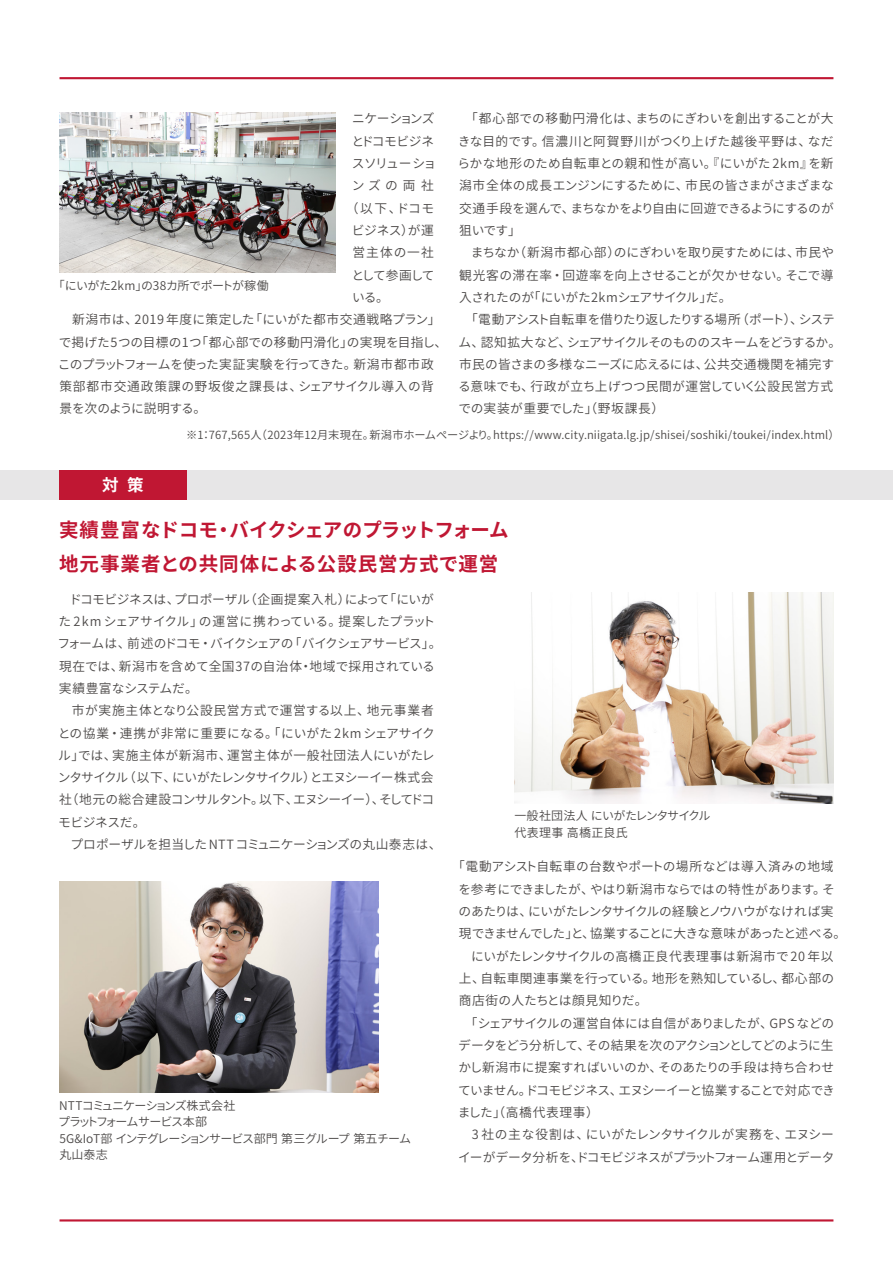
<style>
.page{position:relative;width:893px;height:1263px;background:#fff}
.page>*{position:absolute;margin:0;border:0;box-sizing:border-box;transform-origin:0 0}
.t1{font:700 19.5px/34.2px "Source Han Sans JP";letter-spacing:.01em;color:#c01733}
.t2{font:700 16.5px "Source Han Sans JP";color:#fff}
.t3{font:12.75px/22.4px "Source Han Sans JP";letter-spacing:-.02em;color:#4c4948;text-align:justify}
.t4{font:12.75px "Source Han Sans JP";letter-spacing:.03em;color:#4c4948}
.t5{font:12.75px "Source Han Sans JP";letter-spacing:.02em;color:#4c4948}
.t6{font:12.75px "Source Han Sans JP";letter-spacing:.025em;color:#4c4948}
.t7{font:12.75px "Source Han Sans JP";letter-spacing:.015em;color:#4c4948}
.t8{font:12.75px "Source Han Sans JP";letter-spacing:-.05em;color:#4c4948}
.t9{font:12.75px "Source Han Sans JP";letter-spacing:-.08em;color:#4c4948}
.t10{font:12.75px "Source Han Sans JP";letter-spacing:-.04em;color:#4c4948}
.t11{font:12.75px "Source Han Sans JP";letter-spacing:-.065em;color:#4c4948}
.t12{font:12.75px "Source Han Sans JP";letter-spacing:-.075em;color:#4c4948}
.t13{font:12.75px "Source Han Sans JP";letter-spacing:-.055em;color:#4c4948}
.t14{font:12.75px "Source Han Sans JP";letter-spacing:-.045em;color:#4c4948}
.t15{font:12.75px "Source Han Sans JP";letter-spacing:.005em;color:#4c4948}
.t16{font:12.75px "Source Han Sans JP";letter-spacing:.06em;color:#4c4948}
.t17{font:12.75px "Source Han Sans JP";letter-spacing:.035em;color:#4c4948}
.t18{font:12.75px "Source Han Sans JP";letter-spacing:.05em;color:#4c4948}
.t19{font:12.75px "Source Han Sans JP";letter-spacing:-.105em;color:#4c4948}
.t20{font:12px/16.5px "Source Han Sans JP";letter-spacing:-.07em;color:#4c4948}
.t21{font:12px/16.5px "Source Han Sans JP";letter-spacing:.01em;color:#4c4948}
.t22{font:12px "Source Han Sans JP";letter-spacing:-.02em;color:#4c4948}
.t23{font:11.25px "Source Han Sans JP";letter-spacing:.015em;color:#4c4948}
</style>
<div class="page">
<img style="left:60px;top:113px;width:276px;height:160px">
<img style="left:514px;top:592px;width:319px;height:211px">
<div style="left:0;top:470px;width:893px;height:30px;background:#e7e6e7"></div>
<div style="left:59px;top:470px;width:128px;height:30px;background:#c01733"></div>
<hr style="left:60px;top:1219px;width:773px;height:2px;background:#c01733">
<hr style="left:60px;top:77px;width:773px;height:2px;background:#c01733">
<img style="left:60px;top:882px;width:318px;height:211px">
<p class="t8" style="left:352px;top:111px;width:84px">ニケーションズ</p>
<p class="t10" style="left:352px;top:134px;width:84px">とドコモビジネ</p>
<p class="t9" style="left:352px;top:156px;width:86px">スソリューショ</p>
<p class="t3" style="left:352px;top:175px;width:84px">ンズの両社</p>
<p class="t3" style="left:346px;top:197px;width:90px">（以下、ドコモ</p>
<p class="t3" style="left:352px;top:219px;width:84px">ビジネス）が運</p>
<p class="t3" style="left:353px;top:242px;width:83px">営主体の一社</p>
<p class="t19" style="left:352px;top:268px;width:84px">として参画して</p>
<p class="t3" style="left:352px;top:286px;width:38px">いる。</p>
<p class="t4" style="left:72px;top:312px;width:370px">新潟市は、2019 年度に策定した「にいがた都市交通戦略プラン」</p>
<p class="t5" style="left:59px;top:335px;width:390px">で掲げた5つの目標の1つ「都心部での移動円滑化」の実現を目指し、</p>
<p class="t10" style="left:58px;top:357px;width:377px">このプラットフォームを使った実証実験を行ってきた。新潟市都市政</p>
<p class="t16" style="left:59px;top:379px;width:376px">策部都市交通政策課の野坂俊之課長は、シェアサイクル導入の背</p>
<p class="t3" style="left:59px;top:398px;width:148px">景を次のように説明する。</p>
<p class="t22" style="left:53px;top:279px;width:217px">「にいがた2km」の38カ所でポートが稼働</p>
<p class="t3" style="left:457px;top:108px;width:378px;text-indent:7px">「都心部での移動円滑化は、まちのにぎわいを創出することが大きな目的です。信濃川と阿賀野川がつくり上げた越後平野は、なだらかな地形のため自転車との親和性が高い。『にいがた 2km』を新潟市全体の成長エンジンにするために、市民の皆さまがさまざまな交通手段を選んで、まちなかをより自由に回遊できるようにするのが狙いです」</p>
<p class="t3" style="left:471px;top:242px;width:365px">まちなか（新潟市都心部）のにぎわいを取り戻すためには、市民や</p>
<p class="t6" style="left:459px;top:268px;width:376px">観光客の滞在率・回遊率を向上させることが欠かせない。そこで導</p>
<p class="t3" style="left:459px;top:286px;width:274px">入されたのが「にいがた2kmシェアサイクル」だ。</p>
<p class="t9" style="left:465px;top:312px;width:371px">「電動アシスト自転車を借りたり返したりする場所（ポート）、システ</p>
<p class="t8" style="left:458px;top:335px;width:384px">ム、認知拡大など、シェアサイクルそのもののスキームをどうするか。</p>
<p class="t15" style="left:459px;top:357px;width:377px">市民の皆さまの多様なニーズに応えるには、公共交通機関を補完す</p>
<p class="t4" style="left:458px;top:379px;width:377px">る意味でも、行政が立ち上げつつ民間が運営していく公設民営方式</p>
<p class="t17" style="left:458px;top:402px;width:207px">での実装が重要でした」（野坂課長）</p>
<p class="t2" style="left:102px;top:476px;width:43px">対策</p>
<p class="t23" style="left:186px;top:429px;width:655px">※1：767,565人（2023年12月末現在。新潟市ホームページより。https://www.city.niigata.lg.jp/shisei/soshiki/toukei/index.html）</p>
<h1 class="t1" style="left:59px;top:513px;width:451px">実績豊富なドコモ・バイクシェアのプラットフォーム地元事業者との共同体による公設民営方式で運営</h1>
<p class="t3" style="left:58px;top:588px;width:385px;text-align:left;text-indent:12px">ドコモビジネスは、プロポーザル（企画提案入札）によって「にいがた 2km シェアサイクル」の運営に携わっている。提案したプラットフォームは、前述のドコモ・バイクシェアの「バイクシェアサービス」。現在では、新潟市を含めて全国37の自治体・地域で採用されている実績豊富なシステムだ。</p>
<p class="t3" style="left:58px;top:700px;width:379px;text-indent:14px">市が実施主体となり公設民営方式で運営する以上、地元事業者との協業・連携が非常に重要になる。「にいがた 2km シェアサイクル」では、実施主体が新潟市、運営主体が一般社団法人にいがたレンタサイクル（以下、にいがたレンタサイクル）とエヌシーイー株式会社（地元の総合建設コンサルタント。以下、エヌシーイー）、そしてドコモビジネスだ。</p>
<p class="t3" style="left:71px;top:833px;width:372px">プロポーザルを担当した NTTコミュニケーションズの丸山泰志は、</p>
<p class="t20" style="left:58px;top:1097px;width:354px">NTTコミュニケーションズ株式会社<br>プラットフォームサービス本部<br>5G&amp;IoT部 インテグレーションサービス部門 第三グループ 第五チーム丸山泰志</p>
<p class="t21" style="left:514px;top:808px;width:198px">一般社団法人 にいがたレンタサイクル代表理事 高橋正良氏</p>
<p class="t6" style="left:452px;top:859px;width:383px">「電動アシスト自転車の台数やポートの場所などは導入済みの地域</p>
<p class="t3" style="left:458px;top:878px;width:378px">を参考にできましたが、やはり新潟市ならではの特性があります。そ</p>
<p class="t3" style="left:458px;top:900px;width:377px">のあたりは、にいがたレンタサイクルの経験とノウハウがなければ実</p>
<p class="t11" style="left:459px;top:926px;width:389px">現できませんでした」と、協業することに大きな意味があったと述べる。</p>
<p class="t4" style="left:471px;top:949px;width:364px">にいがたレンタサイクルの高橋正良代表理事は新潟市で20 年以</p>
<p class="t7" style="left:459px;top:971px;width:377px">上、自転車関連事業を行っている。地形を熟知しているし、都心部の</p>
<p class="t7" style="left:459px;top:993px;width:190px">商店街の人たちとは顔見知りだ。</p>
<p class="t3" style="left:465px;top:1012px;width:371px">「シェアサイクルの運営自体には自信がありましたが、GPS などの</p>
<p class="t12" style="left:458px;top:1038px;width:377px">データをどう分析して、その結果を次のアクションとしてどのように生</p>
<p class="t3" style="left:458px;top:1057px;width:377px">かし新潟市に提案すればいいのか、そのあたりの手段は持ち合わせ</p>
<p class="t13" style="left:458px;top:1083px;width:378px">ていません。ドコモビジネス、エヌシーイーと協業することで対応でき</p>
<p class="t18" style="left:458px;top:1105px;width:143px">ました」（高橋代表理事）</p>
<p class="t5" style="left:472px;top:1127px;width:364px">3 社の主な役割は、にいがたレンタサイクルが実務を、エヌシー</p>
<p class="t14" style="left:458px;top:1150px;width:378px">イーがデータ分析を、ドコモビジネスがプラットフォーム運用とデータ</p>
</div>
